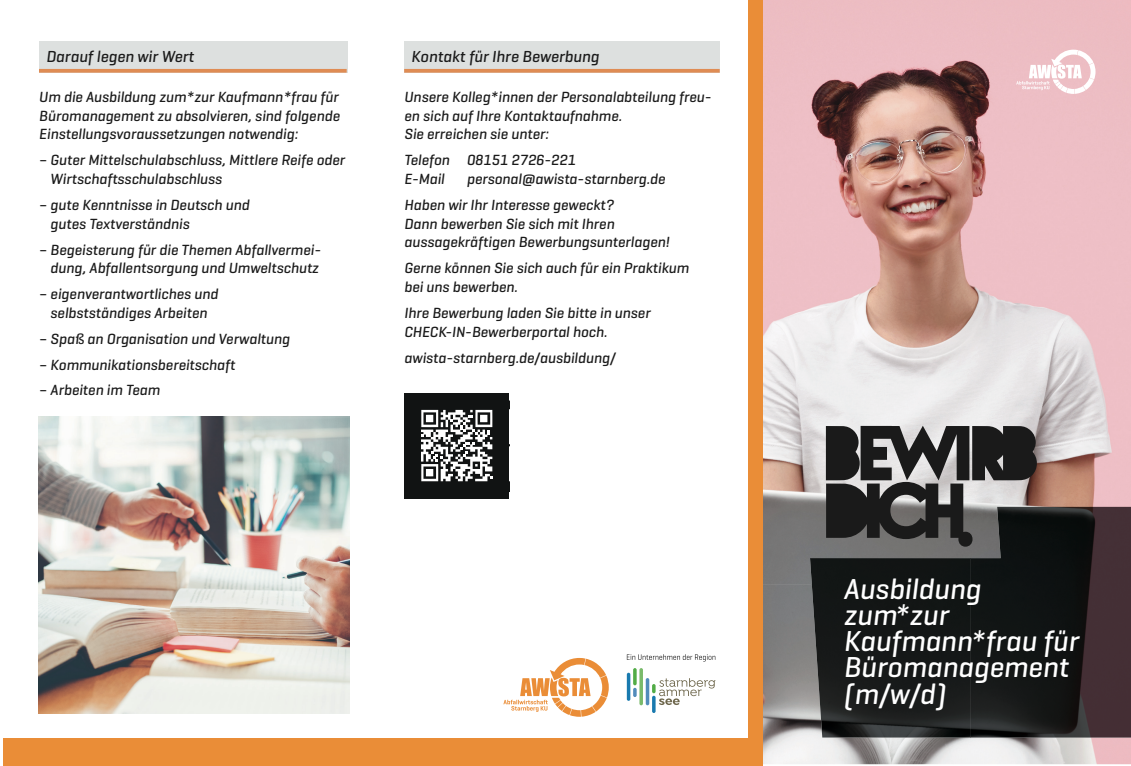
<style>
.page{position:relative;width:1131px;height:766px;background:#fff}
.page>*{position:absolute;margin:0;border:0;box-sizing:border-box;transform-origin:0 0}
.t1{font:italic 500 29.38px/26.2px "Geogrotesque";color:#fff}
.t2{font:italic 500 16.25px "Geogrotesque";color:#1a1a1a}
.t3{font:italic 500 15px/18.8px "Geogrotesque";color:#1a1a1a}
</style>
<div class="page">
<div style="left:39px;top:41px;width:308px;height:31px;background:#dde0df"></div>
<svg style="left:39px;top:69px;width:307px;height:4px"></svg>
<div style="left:404px;top:41px;width:315px;height:31px;background:#dde0df"></div>
<svg style="left:404px;top:69px;width:315px;height:4px"></svg>
<div style="left:376px;top:738px;width:372px;height:27px;background:#ea8d37"></div>
<div style="left:4px;top:738px;width:372px;height:27px;background:#ea8d37"></div>
<img style="left:39px;top:416px;width:310px;height:297px">
<img style="left:762px;top:0;width:241px;height:584px">
<img style="left:1003px;top:0;width:127px;height:506px">
<img style="left:762px;top:584px;width:71px;height:180px">
<img style="left:833px;top:737px;width:297px;height:27px">
<div style="left:748px;top:0;width:14px;height:765px;background:#ea8d37"></div>
<svg style="left:1016px;top:50px;width:79px;height:44px"></svg>
<img style="left:970px;top:506px;width:160px;height:231px">
<img style="left:810px;top:558px;width:160px;height:179px">
<svg style="left:825px;top:425px;width:211px;height:121px;background:#535251"></svg>
<svg style="left:503px;top:658px;width:105px;height:58px"></svg>
<svg style="left:626px;top:672px;width:4px;height:28px"></svg>
<svg style="left:645px;top:677px;width:4px;height:28px"></svg>
<svg style="left:639px;top:668px;width:4px;height:37px"></svg>
<hr style="left:633px;top:668px;width:3px;height:17px;background:#52ac47;border-radius:2px">
<svg style="left:633px;top:687px;width:3px;height:9px"></svg>
<hr style="left:652px;top:695px;width:3px;height:17px;background:#197aaf;border-radius:2px">
<svg style="left:652px;top:678px;width:63px;height:26px"></svg>
<svg style="left:626px;top:654px;width:89px;height:7px"></svg>
<div style="left:404px;top:392px;width:105px;height:106px;background:#111313"></div>
<svg style="left:421px;top:409px;width:72px;height:73px"></svg>
<p class="t2" style="left:46px;top:46px;width:149px">Darauf legen wir Wert</p>
<p class="t3" style="left:39px;top:87px;width:302px;text-align:justify">Um die Ausbildung zum*zur Kaufmann*frau für Büromanagement zu absolvieren, sind folgende Einstellungsvoraussetzungen notwendig:</p>
<p class="t3" style="left:50px;top:150px;width:296px;text-indent:-11px">– Guter Mittelschulabschluss, Mittlere Reife oder<br>Wirtschaftsschulabschluss</p>
<p class="t3" style="left:50px;top:195px;width:201px;text-indent:-11px">– gute Kenntnisse in Deutsch und gutes Textverständnis</p>
<p class="t3" style="left:39px;top:239px;width:283px;text-align:right">– Begeisterung für die Themen Abfallvermei&shy;dung, Abfallentsorgung und Umweltschutz</p>
<p class="t3" style="left:39px;top:284px;width:180px;text-align:center">– eigenverantwortliches und selbstständiges Arbeiten</p>
<p class="t3" style="left:39px;top:329px;width:252px">– Spaß an Organisation und Verwaltung</p>
<p class="t3" style="left:39px;top:354px;width:198px">– Kommunikationsbereitschaft</p>
<p class="t3" style="left:39px;top:380px;width:122px">– Arbeiten im Team</p>
<p class="t2" style="left:411px;top:46px;width:189px">Kontakt für Ihre Bewerbung</p>
<p class="t3" style="left:404px;top:87px;width:308px">Unsere Kolleg*innen der Personalabteilung freu&shy;en sich auf Ihre Kontaktaufnahme.<br>Sie erreichen sie unter:</p>
<p class="t3" style="left:404px;top:150px;width:173px">Telefon 08151 2726-221<br>E-Mail</p>
<p class="t3" style="left:404px;top:166px;width:262px;line-height:25.9px;text-indent:63px">personal@awista-starnberg.de<br>Haben wir Ihr Interesse geweckt?</p>
<p class="t3" style="left:404px;top:214px;width:267px">Dann bewerben Sie sich mit Ihren aussagekräftigen Bewerbungsunterlagen!</p>
<p class="t3" style="left:404px;top:258px;width:286px">Gerne können Sie sich auch für ein Praktikum bei uns bewerben.</p>
<p class="t3" style="left:404px;top:303px;width:248px">Ihre Bewerbung laden Sie bitte in unser<br>CHECK-IN-Bewerberportal hoch.</p>
<p class="t3" style="left:404px;top:347px;width:212px">awista-starnberg.de/ausbildung/</p>
<h1 class="t1" style="left:843px;top:574px;width:236px">Ausbildung zum*zur<br>Kaufmann*frau für<br>Büromanagement (m/w/d)</h1>
</div>
